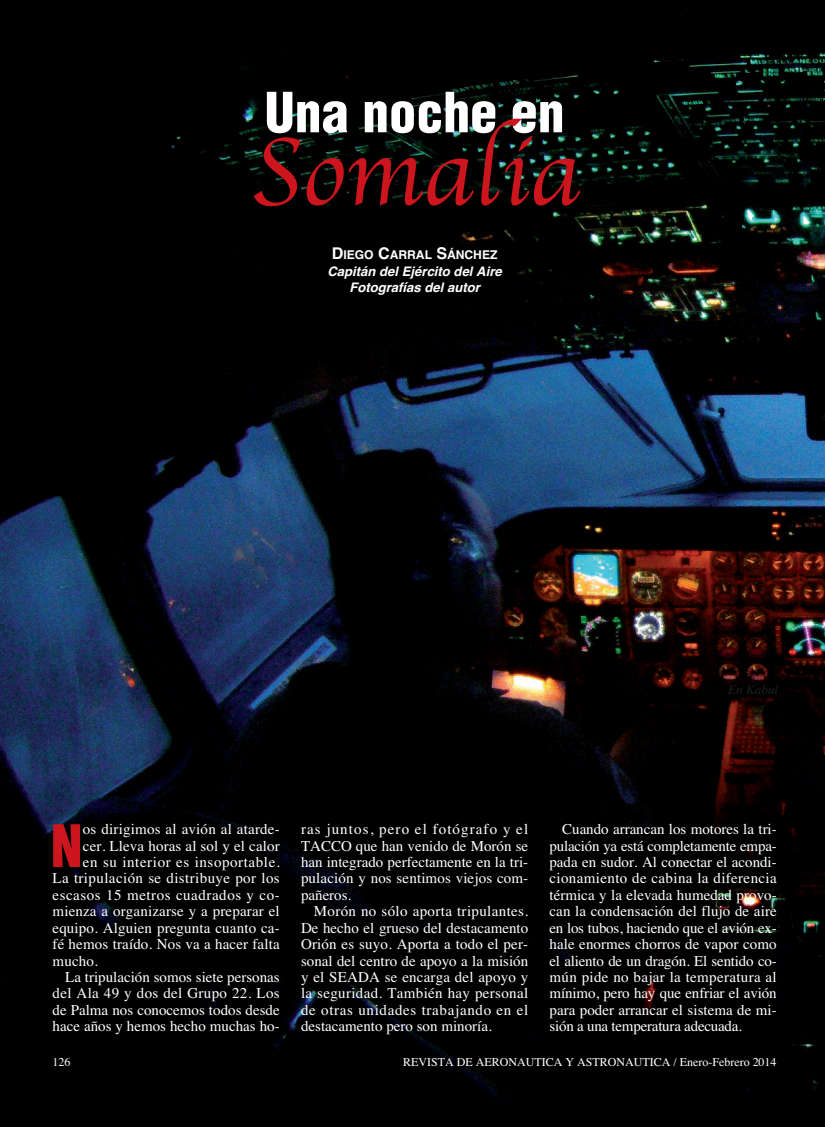
<style>
.page{position:relative;width:825px;height:1127px;background:#fff}
.page>*{position:absolute;margin:0;border:0;box-sizing:border-box;transform-origin:0 0}
.t1{font:99px "Apple Chancery";color:#cd151d}
.t2{font:900 condensed 57px "Helvetica";color:#cd151d}
.t3{font:900 condensed 54px "Helvetica";color:#fff}
.t4{font:15px/16.5px "Times";letter-spacing:.01em;color:#fff;text-align:justify}
.t5{font:15px "Times";letter-spacing:.035em;color:#fff}
.t6{font:15px "Times";letter-spacing:.04em;color:#fff}
.t7{font:italic 700 13.2px/16.5px "Helvetica";color:#fff;text-align:center}
.t8{font:italic 13.2px "Times";color:#231f20}
.t9{font:700 12.15px "Helvetica";color:#fff}
.t10{font:12px "Times";color:#fff}
.s1{font-size:16.2px}
</style>
<div class="page">
<img style="left:0;top:0;width:825px;height:1127px">
<h3 class="t3" style="left:265px;top:92px;width:302px">Una noche en</h3>
<h1 class="t1" style="left:250px;top:112px;width:331px">Somalia</h1>
<p class="t9" style="left:332px;top:250px;width:167px"><span class="s1">D</span>IEGO <span class="s1">C</span>ARRAL <span class="s1">S</span>ÁNCHEZ</p>
<p class="t7" style="left:327px;top:264px;width:176px">Capitán del Ejército del Aire<br>Fotografías del autor</p>
<p class="t8" style="left:728px;top:685px;width:51px">En Kabul</p>
<h2 class="t2" style="left:51px;top:824px;width:33px">N</h2>
<p class="t4" style="left:83px;top:822px;width:198px">os dirigimos al avión al atarde-</p>
<p class="t4" style="left:83px;top:839px;width:198px">cer. Lleva horas al sol y el calor</p>
<p class="t6" style="left:83px;top:856px;width:198px">en su interior es insoportable.</p>
<p class="t4" style="left:53px;top:871px;width:229px">La tripulación se distribuye por los</p>
<p class="t5" style="left:53px;top:889px;width:229px">escasos 15 metros cuadrados y co-</p>
<p class="t4" style="left:53px;top:904px;width:229px">mienza a organizarse y a preparar el</p>
<p class="t4" style="left:53px;top:921px;width:229px">equipo. Alguien pregunta cuanto ca-</p>
<p class="t4" style="left:53px;top:937px;width:229px">fé hemos traído. Nos va a hacer falta</p>
<p class="t4" style="left:53px;top:954px;width:47px">mucho.</p>
<p class="t4" style="left:65px;top:970px;width:216px">La tripulación somos siete personas</p>
<p class="t4" style="left:53px;top:986px;width:229px">del Ala 49 y dos del Grupo 22. Los</p>
<p class="t4" style="left:53px;top:1003px;width:229px">de Palma nos conocemos todos desde</p>
<p class="t4" style="left:53px;top:1019px;width:229px">hace años y hemos hecho muchas ho-</p>
<p class="t4" style="left:301px;top:822px;width:229px">ras juntos, pero el fotógrafo y el TACCO que han venido de Morón se han integrado perfectamente en la tri&shy;pulación y nos sentimos viejos com&shy;pañeros.</p>
<p class="t4" style="left:301px;top:904px;width:229px;text-indent:13px">Morón no sólo aporta tripulantes.<br>De hecho el grueso del destacamento Orión es suyo. Aporta a todo el per&shy;sonal del centro de apoyo a la misión y el SEADA se encarga del apoyo y la seguridad. También hay personal de otras unidades trabajando en el destacamento pero son minoría.</p>
<p class="t4" style="left:549px;top:822px;width:229px;text-indent:13px">Cuando arrancan los motores la tri&shy;pulación ya está completamente empa&shy;pada en sudor. Al conectar el acondi&shy;cionamiento de cabina la diferencia térmica y la elevada humedad provo&shy;can la condensación del flujo de aire en los tubos, haciendo que el avión ex&shy;hale enormes chorros de vapor como el aliento de un dragón. El sentido co&shy;mún pide no bajar la temperatura al mínimo, pero hay que enfriar el avión para poder arrancar el sistema de mi&shy;sión a una temperatura adecuada.</p>
<p class="t10" style="left:53px;top:1058px;width:19px">126</p>
<p class="t10" style="left:403px;top:1058px;width:375px">REVISTA DE AERONAUTICA Y ASTRONAUTICA / Enero-Febrero 2014</p>
</div>
